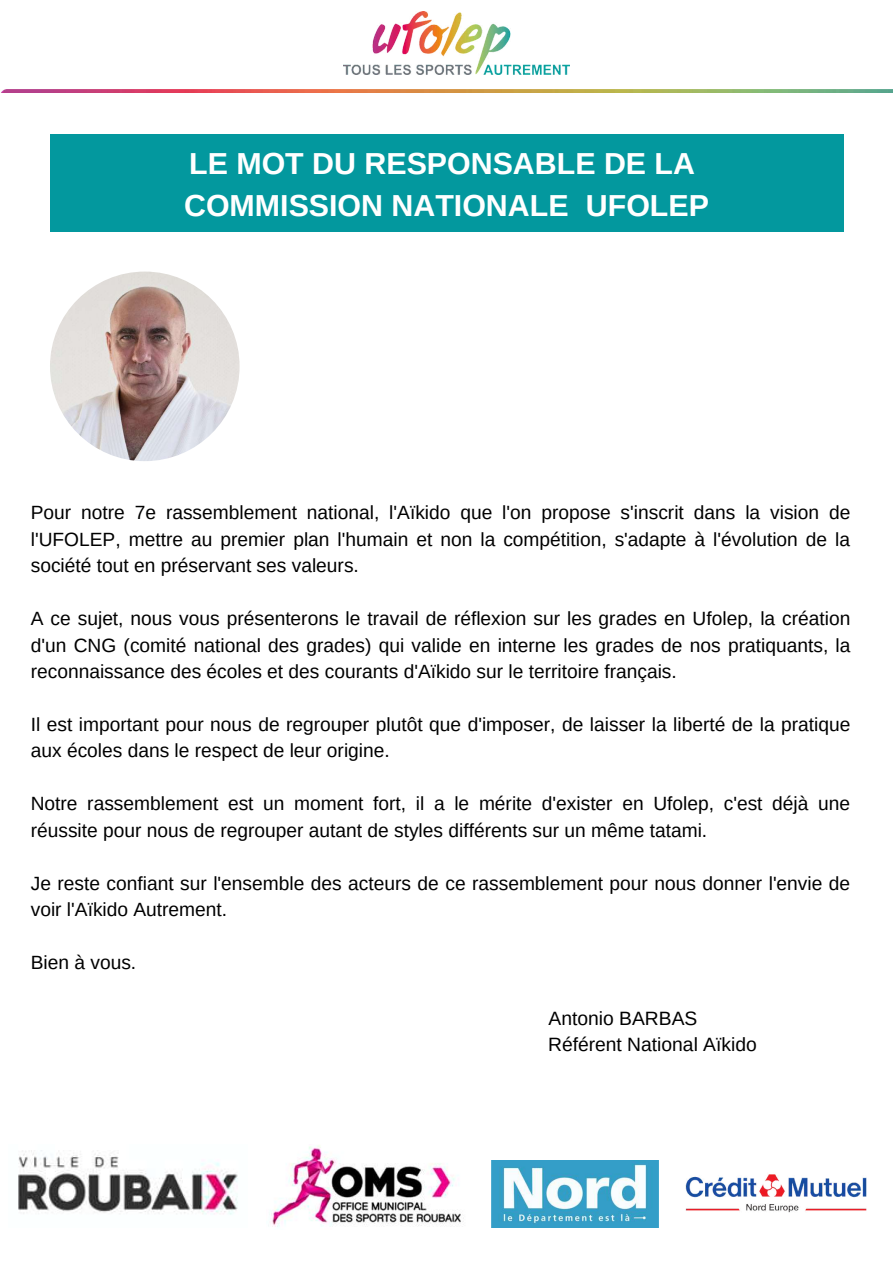
<style>
.page{position:relative;width:893px;height:1263px;background:#fff}
.page>*{position:absolute;margin:0;border:0;box-sizing:border-box;transform-origin:0 0}
.t1{font:700 30.38px/42.2px "Arimo";color:#fff}
.t2{font:19.27px/26.4px "Arimo";color:#000}
.t3{font:19.2px/26.4px "Arimo";color:#000}
</style>
<div class="page">
<div style="left:50px;top:134px;width:793px;height:98px;background:#03989e"></div>
<img style="left:50px;top:272px;width:190px;height:189px;border-radius:50%">
<img style="left:343px;top:11px;width:227px;height:63px">
<img style="left:1px;top:89px;width:892px;height:3px">
<img style="left:491px;top:1160px;width:149px;height:67px">
<img style="left:640px;top:1160px;width:227px;height:68px">
<img style="left:269px;top:1145px;width:195px;height:83px">
<img style="left:18px;top:1150px;width:220px;height:65px">
<h1 class="t1" style="left:184px;top:142px;width:526px">LE MOT DU RESPONSABLE DE LA<br>COMMISSION NATIONALE UFOLEP</h1>
<p class="t3" style="left:31px;top:499px;width:821px;text-align:justify">Pour notre 7e rassemblement national, l'Aïkido que l'on propose s'inscrit dans la vision de l'UFOLEP, mettre au premier plan l'humain et non la compétition, s'adapte à l'évolution de la société tout en préservant ses valeurs.</p>
<p class="t3" style="left:31px;top:605px;width:821px;text-align:justify">A ce sujet, nous vous présenterons le travail de réflexion sur les grades en Ufolep, la création d'un CNG (comité national des grades) qui valide en interne les grades de nos pratiquants, la reconnaissance des écoles et des courants d'Aïkido sur le territoire français.</p>
<p class="t3" style="left:31px;top:711px;width:821px">Il est important pour nous de regrouper plutôt que d'imposer, de laisser la liberté de la pratique aux écoles dans le respect de leur origine.</p>
<p class="t3" style="left:31px;top:790px;width:821px">Notre rassemblement est un moment fort, il a le mérite d'exister en Ufolep, c'est déjà une réussite pour nous de regrouper autant de styles différents sur un même tatami.</p>
<p class="t3" style="left:31px;top:870px;width:821px">Je reste confiant sur l'ensemble des acteurs de ce rassemblement pour nous donner l'envie de voir l'Aïkido Autrement.</p>
<p class="t3" style="left:31px;top:949px;width:107px">Bien à vous.</p>
<p class="t2" style="left:548px;top:1005px;width:210px">Antonio BARBAS<br>Référent National Aïkido</p>
</div>
